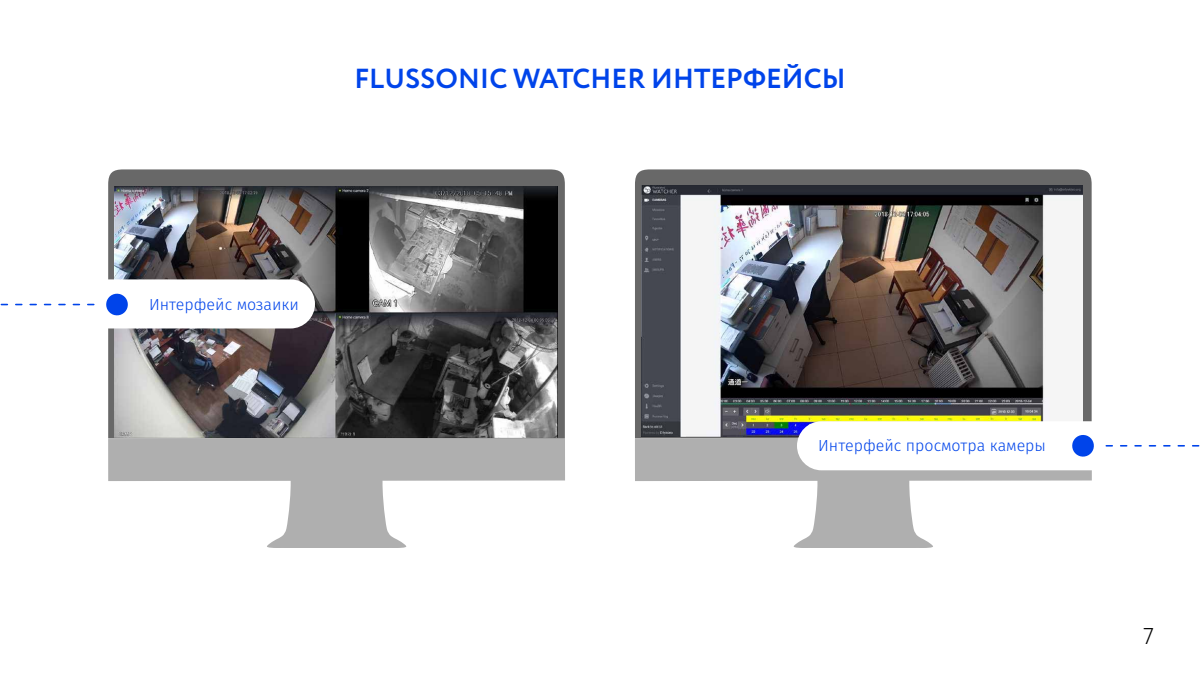
<style>
.page{position:relative;width:1200px;height:675px;background:#fff}
.page>*{position:absolute;margin:0;border:0;box-sizing:border-box;transform-origin:0 0}
.t1{font:700 27.52px "Circe";color:#0044ea}
.t2{font:300 22.8px "Circe";color:#000}
.t3{font:300 16px "Fira Sans";color:#0044ea}
</style>
<div class="page">
<svg style="left:108px;top:438px;width:457px;height:110px;fill:#afafaf"></svg>
<svg style="left:108px;top:169px;width:457px;height:269px;fill:#686868"></svg>
<svg style="left:635px;top:438px;width:457px;height:110px"></svg>
<svg style="left:635px;top:169px;width:457px;height:269px;fill:#686868"></svg>
<img style="left:114px;top:186px;width:443px;height:251px">
<img style="left:641px;top:185px;width:442px;height:251px">
<div style="left:797px;top:421px;width:321px;height:49px;background:#fff;border-radius:25px"></div>
<svg style="left:0;top:279px;width:315px;height:49px"></svg>
<svg style="left:1072px;top:435px;width:22px;height:22px"></svg>
<svg style="left:1106px;top:445px;width:94px;height:1px"></svg>
<h1 class="t1" style="left:355px;top:60px;width:493px">FLUSSONIC WATCHER ИНТЕРФЕЙСЫ</h1>
<p class="t3" style="left:149px;top:293px;width:152px">Интерфейс мозаики</p>
<p class="t3" style="left:818px;top:434px;width:229px">Интерфейс просмотра камеры</p>
<h2 class="t2" style="left:1143px;top:620px;width:12px">7</h2>
</div>
